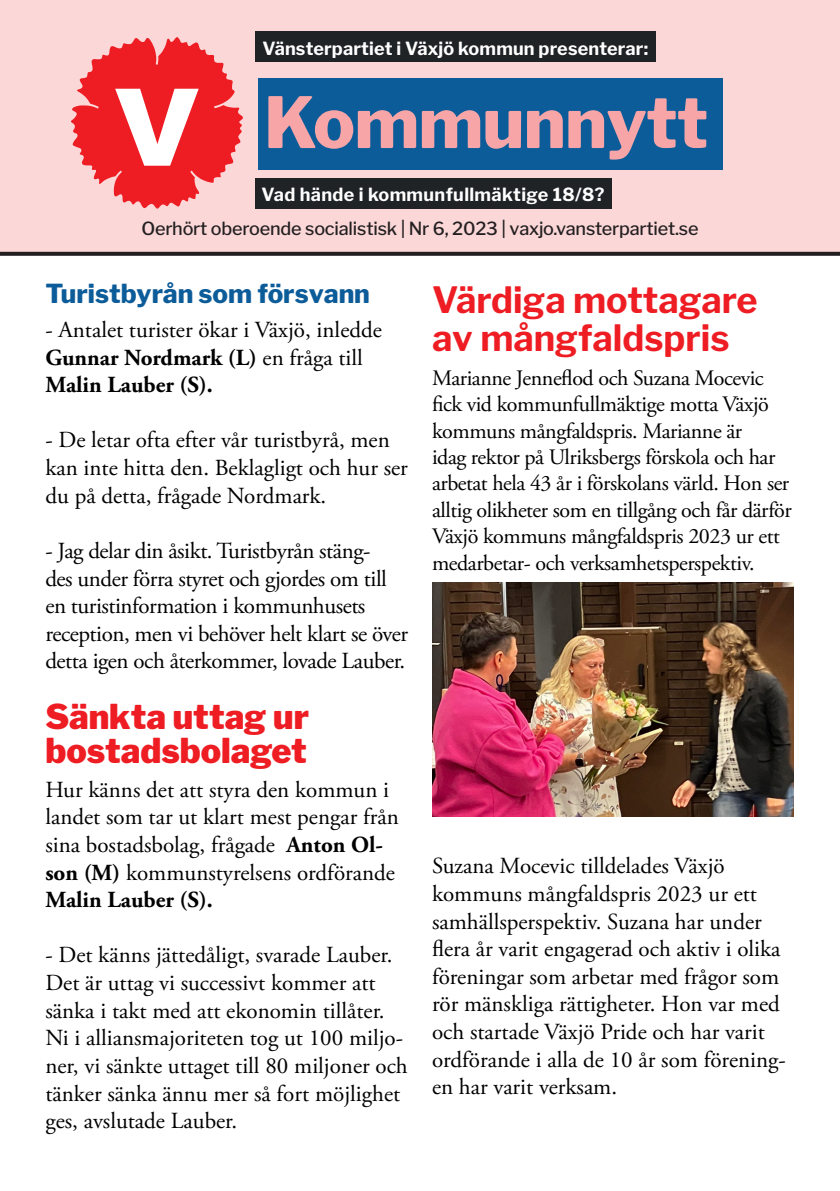
<style>
.page{position:relative;width:840px;height:1191px;background:#fff}
.page>*{position:absolute;margin:0;border:0;box-sizing:border-box;transform-origin:0 0}
.t1{font:800 70px "Libre Franklin";letter-spacing:-.01em;color:#f7a5a6}
.t2{font:700 36px/38px "Libre Franklin";color:#ee1d23}
.t3{font:900 34px "Libre Franklin";color:#ee1d23}
.t4{font:800 26px "Libre Franklin";color:#0d5c9a}
.t5{font:23px/27.6px "Adobe Garamond Pro";color:#000}
.t6{font:23px/27.6px "Adobe Garamond Pro";letter-spacing:-.02em;color:#000}
.t7{font:22px/26.4px "Adobe Garamond Pro";letter-spacing:-.02em;color:#000}
.t8{font:700 18px "Libre Franklin";letter-spacing:.01em;color:#fff}
.t9{font:500 18px "Libre Franklin";letter-spacing:-.01em;color:#231f20}
.s1{font-weight:700}
</style>
<div class="page">
<div style="left:0;top:0;width:839px;height:254px;background:#fbd7d8"></div>
<div style="left:258px;top:78px;width:464px;height:92px;background:#0d5c9a"></div>
<div style="left:255px;top:178px;width:356px;height:31px;background:#1f2326"></div>
<div style="left:255px;top:31px;width:400px;height:31px;background:#1f2326"></div>
<svg style="left:0;top:252px;width:839px;height:4px;background:#2e2a2b"></svg>
<svg style="left:71px;top:37px;width:172px;height:172px"></svg>
<img style="left:432px;top:583px;width:361px;height:233px">
<p class="t8" style="left:262px;top:37px;width:387px">Vänsterpartiet i Växjö kommun presenterar:</p>
<p class="t1" style="left:264px;top:81px;width:445px">Kommunnytt</p>
<p class="t8" style="left:261px;top:184px;width:344px">Vad hände i kommunfullmäktige 18/8?</p>
<p class="t9" style="left:141px;top:218px;width:558px">Oerhört oberoende socialistisk | Nr 6, 2023 | vaxjo.vansterpartiet.se</p>
<p class="t4" style="left:45px;top:278px;width:326px">Turistbyrån som försvann</p>
<p class="t5" style="left:45px;top:317px;width:338px">- Antalet turister ökar i Växjö, inledde<br><span class="s1">Gunnar Nordmark (L)</span> en fråga till<br><span class="s1">Malin Lauber (S).</span></p>
<p class="t5" style="left:45px;top:427px;width:364px">- De letar ofta efter vår turistbyrå, men kan inte hitta den. Beklagligt och hur ser du på detta, frågade Nordmark.</p>
<p class="t6" style="left:45px;top:537px;width:364px">- Jag delar din åsikt. Turistbyrån stäng-<br>des under förra styret och gjordes om till en turistinformation i kommunhusets reception, men vi behöver helt klart se över detta igen och återkommer, lovade Lauber.</p>
<p class="t3" style="left:45px;top:696px;width:265px">Sänkta uttag ur</p>
<p class="t3" style="left:45px;top:730px;width:263px">bostadsbolaget</p>
<p class="t5" style="left:45px;top:776px;width:355px">Hur känns det att styra den kommun i landet som tar ut klart mest pengar från sina bostadsbolag, frågade <span class="s1">Anton Ol&shy;son (M)</span> kommunstyrelsens ordförande <span class="s1">Malin Lauber (S).</span></p>
<p class="t5" style="left:45px;top:942px;width:364px">- Det känns jättedåligt, svarade Lauber.<br>Det är uttag vi successivt kommer att sänka i takt med att ekonomin tillåter.<br>Ni i alliansmajoriteten tog ut 100 miljo&shy;ner, vi sänkte uttaget till 80 miljoner och tänker sänka ännu mer så fort möjlighet ges, avslutade Lauber.</p>
<p class="t2" style="left:432px;top:281px;width:327px">Värdiga mottagare av mångfaldspris</p>
<p class="t7" style="left:432px;top:365px;width:361px">Marianne Jenneflod och Suzana Mocevic fick vid kommunfullmäktige motta Växjö kommuns mångfaldspris. Marianne är<br>idag rektor på Ulriksbergs förskola och har arbetat hela 43 år i förskolans värld. Hon ser alltig olikheter som en tillgång och får därför Växjö kommuns mångfaldspris 2023 ur ett medarbetar- och verksamhetsperspektiv.</p>
<p class="t5" style="left:432px;top:853px;width:355px">Suzana Mocevic tilldelades Växjö kommuns mångfaldspris 2023 ur ett samhällsperspektiv. Suzana har under flera år varit engagerad och aktiv i olika föreningar som arbetar med frågor som rör mänskliga rättigheter. Hon var med och startade Växjö Pride och har varit ordförande i alla de 10 år som förening&shy;en har varit verksam.</p>
</div>
